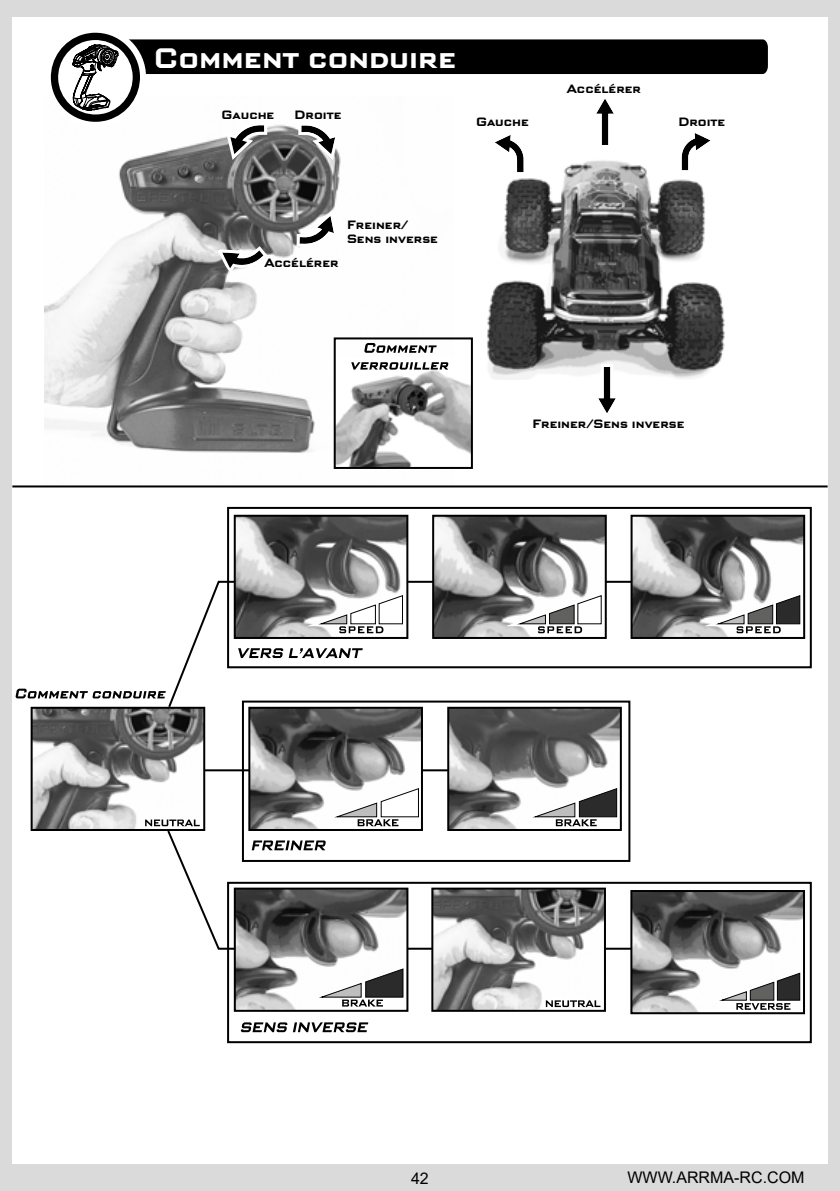
<style>
.page{position:relative;width:840px;height:1191px;background:#fff}
.page>*{position:absolute;margin:0;border:0;box-sizing:border-box;transform-origin:0 0}
.t1{font:700 28px "Bank Gothic";color:#fff}
.t2{font:16px "Arial";color:#000}
.t3{font:700 12px/14.4px "Bank Gothic";color:#000}
</style>
<div class="page">
<div style="left:0;top:0;width:839px;height:1191px;background:#dadada"></div>
<div style="left:12px;top:17px;width:815px;height:1146px;background:#fff"></div>
<img style="left:472px;top:175px;width:253px;height:204px">
<img style="left:45px;top:175px;width:392px;height:278px">
<svg style="left:217px;top:246px;width:51px;height:28px"></svg>
<svg style="left:296px;top:210px;width:42px;height:37px"></svg>
<svg style="left:592px;top:364px;width:28px;height:49px"></svg>
<img style="left:336px;top:358px;width:133px;height:108px">
<div style="left:333px;top:337px;width:139px;height:132px;border:2px solid #000"></div>
<hr style="left:12px;top:485px;width:815px;height:2px;background:#000">
<svg style="left:50px;top:32px;width:717px;height:143px"></svg>
<div style="left:554px;top:87px;width:98px;height:6px;background:#fff"></div>
<svg style="left:351px;top:362px;width:97px;height:7px"></svg>
<svg style="left:364px;top:343px;width:72px;height:10px"></svg>
<svg style="left:16px;top:688px;width:150px;height:10px"></svg>
<svg style="left:241px;top:1022px;width:127px;height:10px"></svg>
<hr style="left:190px;top:769px;width:270px;height:2px;background:#000">
<svg style="left:166px;top:580px;width:639px;height:129px"></svg>
<svg style="left:167px;top:828px;width:638px;height:122px"></svg>
<img style="left:34px;top:710px;width:168px;height:118px">
<div style="left:31px;top:707px;width:174px;height:124px;border:2px solid #000"></div>
<img style="left:434px;top:890px;width:168px;height:118px">
<div style="left:431px;top:887px;width:174px;height:124px;border:2px solid #000"></div>
<img style="left:237px;top:518px;width:168px;height:118px">
<div style="left:234px;top:515px;width:174px;height:124px;border:2px solid #000"></div>
<img style="left:450px;top:710px;width:168px;height:118px">
<div style="left:447px;top:707px;width:174px;height:124px;border:2px solid #000"></div>
<img style="left:435px;top:518px;width:168px;height:118px">
<div style="left:432px;top:515px;width:174px;height:124px;border:2px solid #000"></div>
<img style="left:251px;top:710px;width:168px;height:118px">
<div style="left:248px;top:707px;width:174px;height:124px;border:2px solid #000"></div>
<img style="left:237px;top:890px;width:168px;height:118px">
<div style="left:234px;top:887px;width:174px;height:124px;border:2px solid #000"></div>
<img style="left:633px;top:518px;width:168px;height:118px">
<div style="left:630px;top:515px;width:174px;height:124px;border:2px solid #000"></div>
<img style="left:633px;top:893px;width:168px;height:118px">
<div style="left:630px;top:890px;width:174px;height:124px;border:2px solid #000"></div>
<svg style="left:306px;top:592px;width:99px;height:44px"></svg>
<svg style="left:505px;top:592px;width:98px;height:44px"></svg>
<svg style="left:703px;top:592px;width:98px;height:44px"></svg>
<svg style="left:324px;top:785px;width:96px;height:43px"></svg>
<svg style="left:529px;top:785px;width:89px;height:43px"></svg>
<svg style="left:315px;top:966px;width:90px;height:42px"></svg>
<svg style="left:143px;top:817px;width:59px;height:11px"></svg>
<svg style="left:543px;top:998px;width:59px;height:11px"></svg>
<svg style="left:709px;top:970px;width:92px;height:41px"></svg>
<div style="left:227px;top:881px;width:584px;height:162px;border:2px solid #000"></div>
<div style="left:242px;top:700px;width:388px;height:162px;border:2px solid #000"></div>
<div style="left:227px;top:507px;width:584px;height:161px;border:2px solid #000"></div>
<h1 class="t1" style="left:154px;top:41px;width:304px">Comment conduire</h1>
<p class="t3" style="left:221px;top:108px;width:54px">Gauche</p>
<p class="t3" style="left:294px;top:108px;width:48px">Droite</p>
<p class="t3" style="left:475px;top:114px;width:54px">Gauche</p>
<p class="t3" style="left:264px;top:256px;width:76px">Accélérer</p>
<p class="t3" style="left:347px;top:217px;width:92px">Freiner/<br>Sens inverse</p>
<p class="t3" style="left:566px;top:82px;width:76px">Accélérer</p>
<p class="t3" style="left:678px;top:114px;width:48px">Droite</p>
<p class="t3" style="left:532px;top:416px;width:154px">Freiner/Sens inverse</p>
<h2 class="t2" style="left:411px;top:1167px;width:19px">42</h2>
<h2 class="t2" style="left:627px;top:1165px;width:178px">WWW.ARRMA-RC.COM</h2>
</div>
